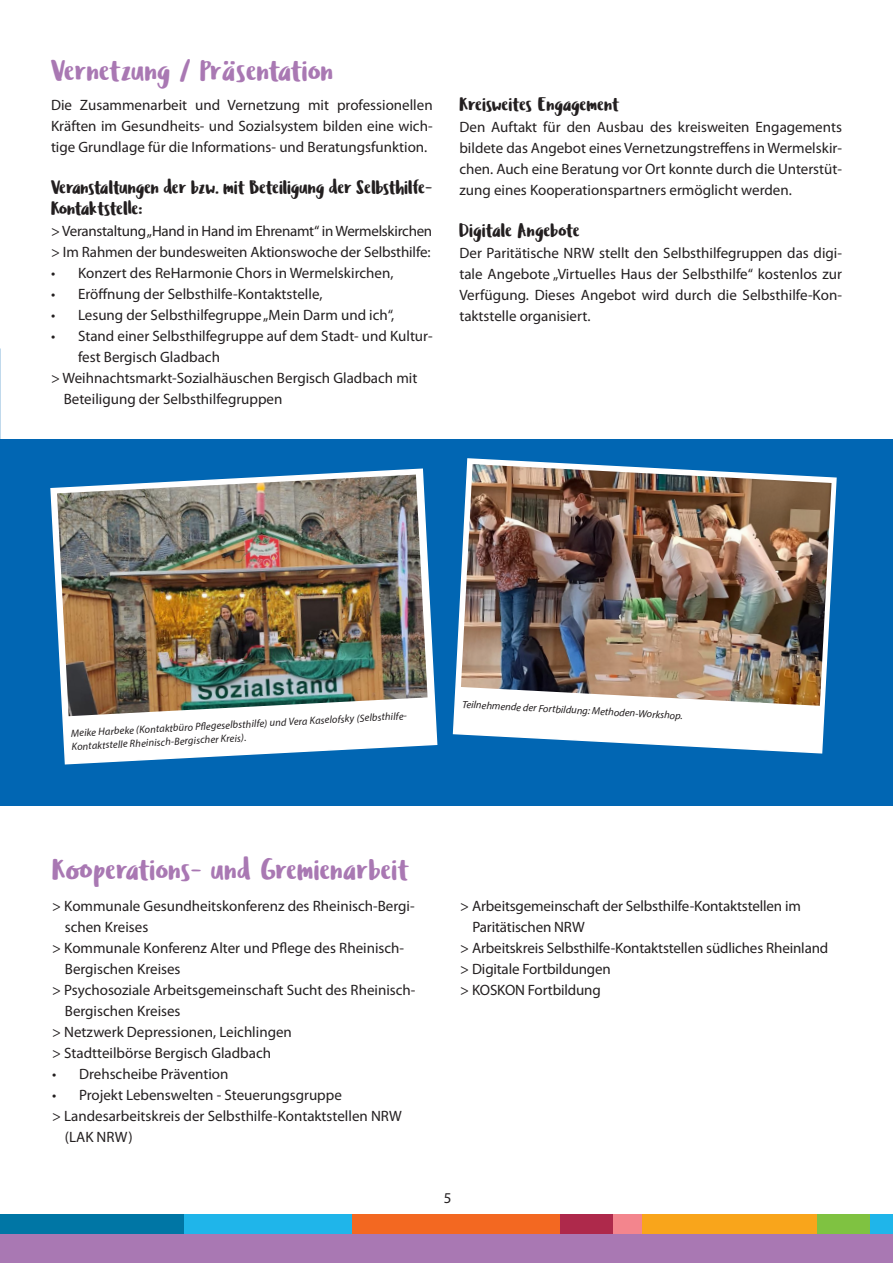
<style>
.page{position:relative;width:893px;height:1263px;background:#fff}
.page>*{position:absolute;margin:0;border:0;box-sizing:border-box;transform-origin:0 0}
.Überschrift_weiß{font:30px "Ludicrous";color:#a978b3}
.Überschrift{font:30px "Ludicrous";color:#a978b3}
.Fließtext{font:19.5px/21px "Ludicrous";letter-spacing:-.01em;color:#231f20}
.Fließtext-2{font:15px/21px "Myriad Pro";color:#231f20}
.Fließtext_weiß{font:15px/21px "Myriad Pro";color:#231f20}
.Fließtext-3{font:15px "Myriad Pro";letter-spacing:-.02em;color:#231f20}
.Fließtext-4{font:italic 10.5px "Myriad Pro";color:#231f20}
</style>
<div class="page">
<div style="left:0;top:439px;width:893px;height:366px;background:#0166b3"></div>
<svg style="left:50px;top:468px;width:388px;height:297px"></svg>
<img style="left:57px;top:475px;width:371px;height:241px">
<svg style="left:452px;top:458px;width:385px;height:296px"></svg>
<img style="left:461px;top:464px;width:370px;height:242px">
<div style="left:0;top:1228px;width:893px;height:35px;background:#a978b3"></div>
<div style="left:0;top:1214px;width:185px;height:20px;background:#0076a5"></div>
<div style="left:184px;top:1214px;width:169px;height:20px;background:#1fb5ea"></div>
<div style="left:352px;top:1214px;width:209px;height:20px;background:#f36821"></div>
<div style="left:560px;top:1214px;width:54px;height:20px;background:#ae294b"></div>
<div style="left:613px;top:1214px;width:31px;height:20px;background:#f3858d"></div>
<div style="left:643px;top:1214px;width:175px;height:20px;background:#f9a51b"></div>
<div style="left:817px;top:1214px;width:54px;height:20px;background:#7fc241"></div>
<div style="left:870px;top:1214px;width:23px;height:20px;background:#1fb5ea"></div>
<p class="Überschrift" style="left:51px;top:50px;width:284px">Vernetzung / Präsentation</p>
<p class="Fließtext-2" style="left:51px;top:94px;width:383px;text-align:justify">Die Zusammenarbeit und Vernetzung mit professionellen Kräften im Gesundheits- und Sozialsystem bilden eine wich&shy;tige Grundlage für die Informations- und Beratungsfunktion.</p>
<p class="Fließtext" style="left:51px;top:177px;width:383px">Veranstaltungen der bzw. mit Beteiligung der Selbsthilfe-<br>Kontaktstelle:</p>
<p class="Fließtext-3" style="left:51px;top:222px;width:383px">&gt; Veranstaltung „Hand in Hand im Ehrenamt“ in Wermelskirchen</p>
<p class="Fließtext-2" style="left:51px;top:241px;width:381px">&gt; Im Rahmen der bundesweiten Aktionswoche der Selbsthilfe:</p>
<p class="Fließtext-2" style="left:51px;top:262px;width:344px">• Konzert des ReHarmonie Chors in Wermelskirchen,</p>
<p class="Fließtext-2" style="left:51px;top:283px;width:273px">• Eröffnung der Selbsthilfe-Kontaktstelle,</p>
<p class="Fließtext-2" style="left:51px;top:304px;width:345px">• Lesung der Selbsthilfegruppe „Mein Darm und ich“,</p>
<p class="Fließtext-2" style="left:78px;top:325px;width:356px;text-indent:-27px">• Stand einer Selbsthilfegruppe auf dem Stadt- und Kultur&shy;fest Bergisch Gladbach</p>
<p class="Fließtext-2" style="left:64px;top:367px;width:355px;text-indent:-13px">&gt; Weihnachtsmarkt-Sozialhäuschen Bergisch Gladbach mit<br>Beteiligung der Selbsthilfegruppen</p>
<p class="Fließtext" style="left:459px;top:94px;width:162px">Kreisweites Engagement</p>
<p class="Fließtext-2" style="left:459px;top:116px;width:384px;text-align:justify">Den Auftakt für den Ausbau des kreisweiten Engagements bildete das Angebot eines Vernetzungstreffens in Wermelskir&shy;chen. Auch eine Beratung vor Ort konnte durch die Unterstüt&shy;zung eines Kooperationspartners ermöglicht werden.</p>
<p class="Fließtext" style="left:459px;top:220px;width:122px">Digitale Angebote</p>
<p class="Fließtext-2" style="left:459px;top:242px;width:384px;text-align:justify">Der Paritätische NRW stellt den Selbsthilfegruppen das digi&shy;tale Angebote „Virtuelles Haus der Selbsthilfe“ kostenlos zur Verfügung. Dieses Angebot wird durch die Selbsthilfe-Kon&shy;taktstelle organisiert.</p>
<p class="Fließtext-4" style="left:71px;top:727px;width:340px;rotate:-3deg">Meike Harbeke (Kontaktbüro Pfl egeselbsthilfe) und Vera Kaselofsky (Selbsthilfe-</p>
<p class="Fließtext-4" style="left:71px;top:740px;width:176px;rotate:-3deg">Kontaktstelle Rheinisch-Bergischer Kreis).</p>
<p class="Fließtext-4" style="left:463px;top:698px;width:222px;rotate:3deg">Teilnehmende der Fortbildung: Methoden-Workshop.</p>
<p class="Überschrift_weiß" style="left:52px;top:849px;width:359px">Kooperations- und Gremienarbeit</p>
<p class="Fließtext_weiß" style="left:65px;top:895px;width:351px;text-indent:-13px">&gt; Kommunale Gesundheitskonferenz des Rheinisch-Bergi&shy;schen Kreises</p>
<p class="Fließtext_weiß" style="left:52px;top:937px;width:354px">&gt; Kommunale Konferenz Alter und Pflege des Rheinisch-</p>
<p class="Fließtext_weiß" style="left:65px;top:958px;width:117px">Bergischen Kreises</p>
<p class="Fließtext-2" style="left:65px;top:979px;width:352px;text-indent:-13px">&gt; Psychosoziale Arbeitsgemeinschaft Sucht des Rheinisch-<br>Bergischen Kreises</p>
<p class="Fließtext-2" style="left:52px;top:1021px;width:241px">&gt; Netzwerk Depressionen, Leichlingen</p>
<p class="Fließtext-2" style="left:52px;top:1042px;width:221px">&gt; Stadtteilbörse Bergisch Gladbach</p>
<p class="Fließtext-2" style="left:52px;top:1063px;width:178px">• Drehscheibe Prävention</p>
<p class="Fließtext-2" style="left:52px;top:1084px;width:291px">• Projekt Lebenswelten - Steuerungsgruppe</p>
<p class="Fließtext-2" style="left:65px;top:1105px;width:339px;text-indent:-13px">&gt; Landesarbeitskreis der Selbsthilfe-Kontaktstellen NRW (LAK NRW)</p>
<p class="Fließtext-2" style="left:460px;top:895px;width:342px">&gt; Arbeitsgemeinschaft der Selbsthilfe-Kontaktstellen im</p>
<p class="Fließtext-2" style="left:472px;top:916px;width:114px">Paritätischen NRW</p>
<p class="Fließtext-2" style="left:460px;top:937px;width:370px">&gt; Arbeitskreis Selbsthilfe-Kontaktstellen südliches Rheinland</p>
<p class="Fließtext-2" style="left:460px;top:958px;width:152px">&gt; Digitale Fortbildungen</p>
<p class="Fließtext-2" style="left:460px;top:979px;width:142px">&gt; KOSKON Fortbildung</p>
<p class="Fließtext-2" style="left:444px;top:1187px;width:9px">5</p>
</div>
